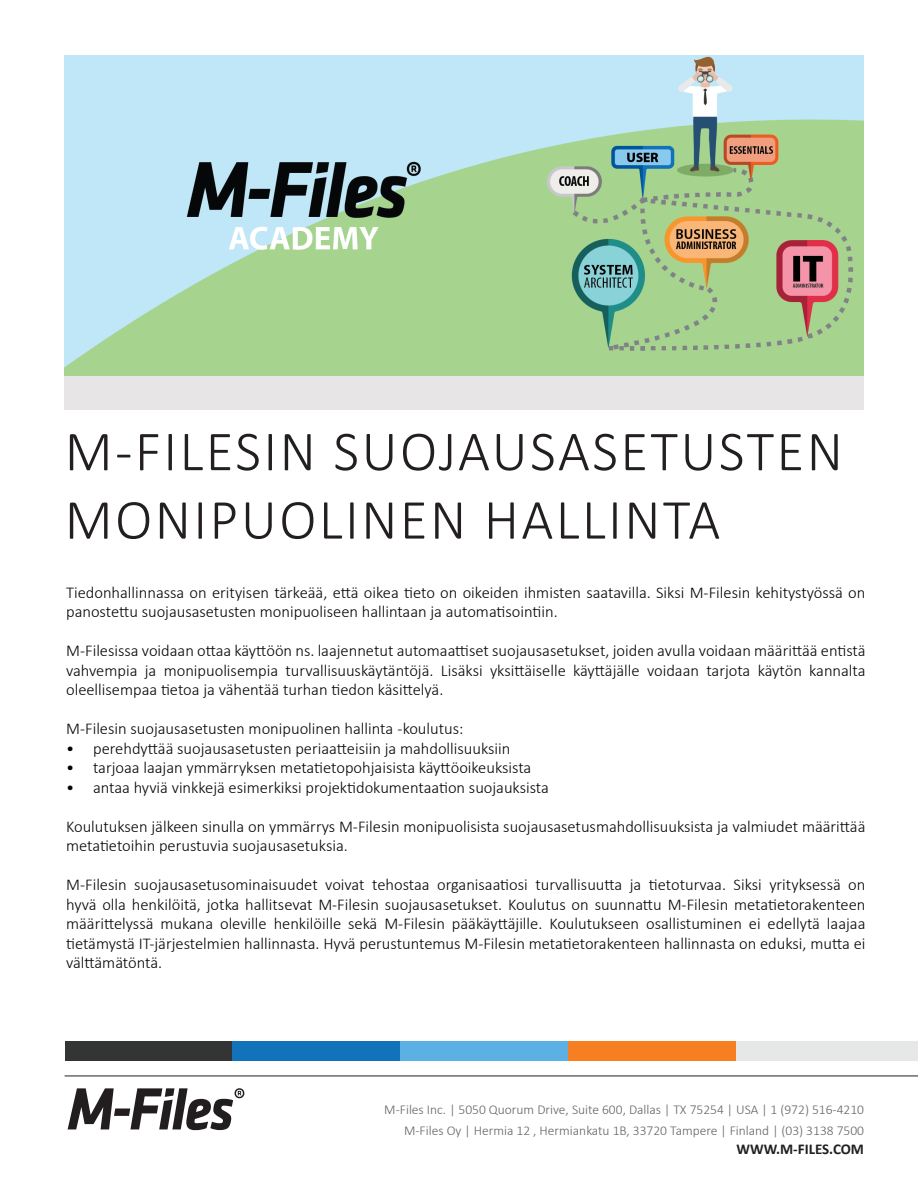
<style>
.page{position:relative;width:918px;height:1188px;background:#fff}
.page>*{position:absolute;margin:0;border:0;box-sizing:border-box;transform-origin:0 0}
.t1{font:300 57px/68.4px "Calibri";letter-spacing:.04em;color:#231f20}
.t2{font:300 16.5px/19.5px "Calibri";color:#040503}
.t3{font:700 15px "Calibri";color:#231f20}
.t4{font:300 13.5px "Calibri";color:#646363}
</style>
<div class="page">
<div style="left:65px;top:375px;width:799px;height:34px;background:#e7e5e5"></div>
<div style="left:65px;top:1042px;width:168px;height:19px;background:#333434"></div>
<div style="left:233px;top:1042px;width:167px;height:19px;background:#1272ba"></div>
<div style="left:400px;top:1042px;width:168px;height:19px;background:#5bb1e3"></div>
<div style="left:568px;top:1042px;width:168px;height:19px;background:#f57f21"></div>
<div style="left:736px;top:1042px;width:182px;height:19px;background:#e5e8e7"></div>
<div style="left:65px;top:1041px;width:167px;height:19px;background:#333434"></div>
<div style="left:232px;top:1041px;width:168px;height:19px;background:#1272ba"></div>
<div style="left:400px;top:1041px;width:168px;height:19px;background:#5bb1e3"></div>
<div style="left:568px;top:1041px;width:168px;height:19px;background:#f57f21"></div>
<div style="left:736px;top:1041px;width:182px;height:19px;background:#e5e8e7"></div>
<hr style="left:65px;top:1076px;width:853px;height:1px;background:#231f20">
<svg style="left:68px;top:1088px;width:176px;height:42px"></svg>
<img style="left:65px;top:56px;width:799px;height:320px">
<p class="t1" style="left:65px;top:417px;width:780px">M-FILESIN SUOJAUSASETUSTEN<br>MONIPUOLINEN HALLINTA</p>
<p class="t2" style="left:66px;top:582px;width:801px">Tiedonhallinnassa on erityisen tärkeää, että oikea tieto on oikeiden ihmisten saatavilla. Siksi M-Filesin kehitystyössä on panostettu suojausasetusten monipuoliseen hallintaan ja automatisointiin.</p>
<p class="t2" style="left:66px;top:641px;width:801px;text-align:justify">M-Filesissa voidaan ottaa käyttöön ns. laajennetut automaattiset suojausasetukset, joiden avulla voidaan määrittää entistä vahvempia ja monipuolisempia turvallisuuskäytäntöjä. Lisäksi yksittäiselle käyttäjälle voidaan tarjota käytön kannalta oleellisempaa tietoa ja vähentää turhan tiedon käsittelyä.</p>
<p class="t2" style="left:66px;top:719px;width:399px">M-Filesin suojausasetusten monipuolinen hallinta -koulutus:</p>
<p class="t2" style="left:66px;top:738px;width:446px">• perehdyttää suojausasetusten periaatteisiin ja mahdollisuuksiin</p>
<p class="t2" style="left:66px;top:758px;width:467px">• tarjoaa laajan ymmärryksen metatietopohjaisista käyttöoikeuksista</p>
<p class="t2" style="left:66px;top:777px;width:484px">• antaa hyviä vinkkejä esimerkiksi projektidokumentaation suojauksista</p>
<p class="t2" style="left:66px;top:816px;width:801px">Koulutuksen jälkeen sinulla on ymmärrys M-Filesin monipuolisista suojausasetusmahdollisuuksista ja valmiudet määrittää metatietoihin perustuvia suojausasetuksia.</p>
<p class="t2" style="left:66px;top:875px;width:801px;text-align:justify">M-Filesin suojausasetusominaisuudet voivat tehostaa organisaatiosi turvallisuutta ja tietoturvaa. Siksi yrityksessä on hyvä olla henkilöitä, jotka hallitsevat M-Filesin suojausasetukset. Koulutus on suunnattu M-Filesin metatietorakenteen määrittelyssä mukana oleville henkilöille sekä M-Filesin pääkäyttäjille. Koulutukseen osallistuminen ei edellytä laajaa tietämystä IT-järjestelmien hallinnasta. Hyvä perustuntemus M-Filesin metatietorakenteen hallinnasta on eduksi, mutta ei välttämätöntä.</p>
<p class="t4" style="left:384px;top:1101px;width:481px">M-Files Inc. | 5050 Quorum Drive, Suite 600, Dallas | TX 75254 | USA | 1 (972) 516-4210</p>
<p class="t3" style="left:737px;top:1138px;width:129px">WWW.M-FILES.COM</p>
<p class="t4" style="left:404px;top:1122px;width:462px">M-Files Oy | Hermia 12 , Hermiankatu 1B, 33720 Tampere | Finland | (03) 3138 7500</p>
</div>
